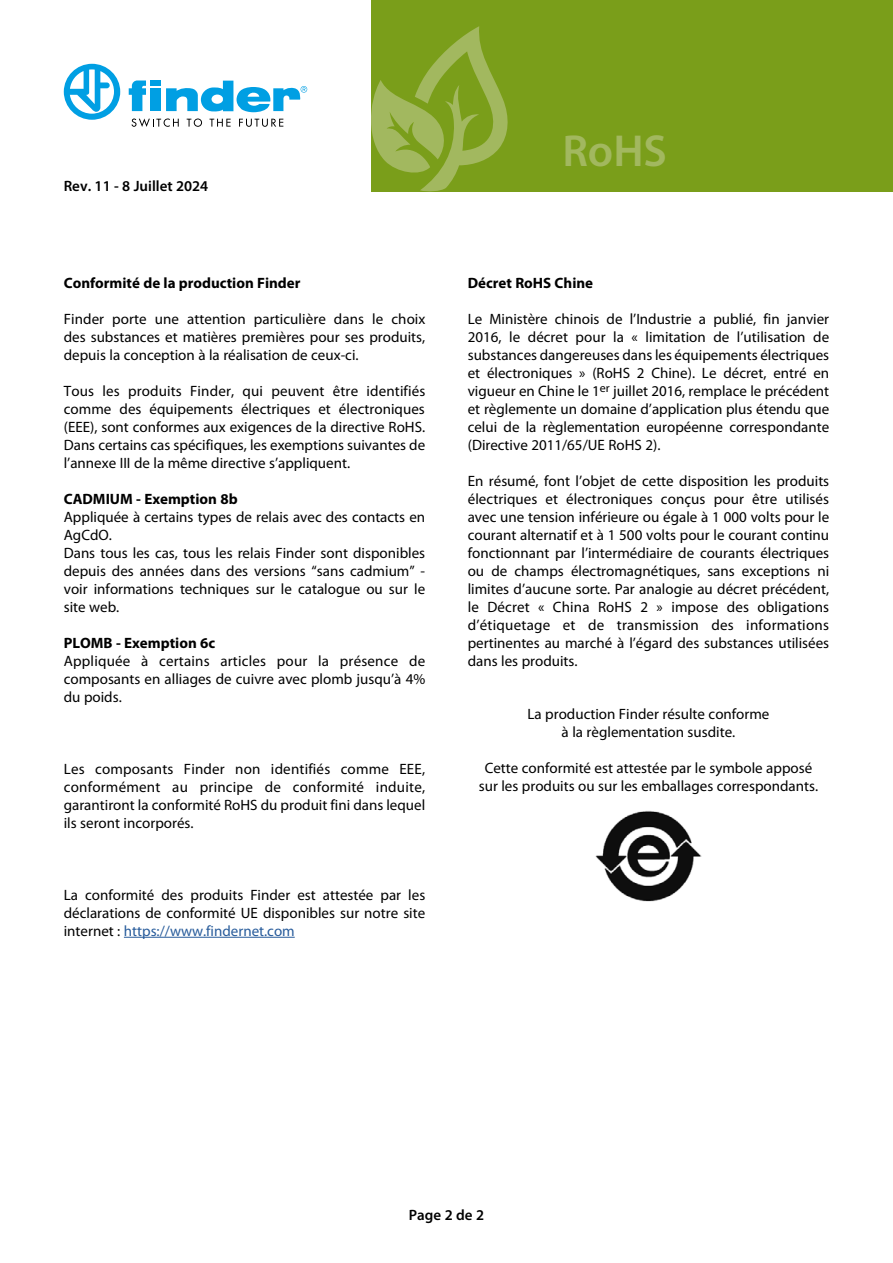
<style>
.page{position:relative;width:893px;height:1263px;background:#fff}
.page>*{position:absolute;margin:0;border:0;box-sizing:border-box;transform-origin:0 0}
.t1{font:600 45px "Myriad Pro";color:#a2b85f}
.t2{font:15px/18px "Myriad Pro";color:#000;text-align:justify}
.t3{font:700 15px "Myriad Pro";color:#000}
.t4{font:600 15px "Myriad Pro";color:#000}
.s1{color:#275b9b}
</style>
<div class="page">
<div style="left:371px;top:0;width:522px;height:191px;background:#7a9e1a"></div>
<svg style="left:64px;top:64px;width:56px;height:56px"></svg>
<svg style="left:166px;top:81px;width:141px;height:31px"></svg>
<svg style="left:129px;top:80px;width:17px;height:31px"></svg>
<div style="left:150px;top:88px;width:11px;height:23px;background:#009fe3"></div>
<div style="left:150px;top:80px;width:11px;height:6px;background:#009fe3"></div>
<svg style="left:132px;top:119px;width:47px;height:8px"></svg>
<svg style="left:187px;top:119px;width:15px;height:8px"></svg>
<svg style="left:210px;top:119px;width:21px;height:8px"></svg>
<svg style="left:239px;top:119px;width:44px;height:8px"></svg>
<svg style="left:371px;top:26px;width:139px;height:166px"></svg>
<hr style="left:124px;top:937px;width:171px;height:1px;background:#275b9b">
<img style="left:596px;top:811px;width:105px;height:91px">
<p class="t4" style="left:64px;top:177px;width:146px">Rev. 11 - 8 Juillet 2024</p>
<p class="t3" style="left:64px;top:273px;width:238px">Conformité de la production Finder</p>
<p class="t2" style="left:64px;top:309px;width:363px">Finder porte une attention particulière dans le choix des substances et matières premières pour ses produits, depuis la conception à la réalisation de ceux-ci.</p>
<p class="t2" style="left:64px;top:381px;width:363px">Tous les produits Finder, qui peuvent être identifiés comme des équipements électriques et électroniques (EEE), sont conformes aux exigences de la directive RoHS.<br>Dans certains cas spécifiques, les exemptions suivantes de l’annexe III de la même directive s’appliquent.</p>
<p class="t3" style="left:64px;top:489px;width:175px">CADMIUM - Exemption 8b</p>
<p class="t2" style="left:64px;top:507px;width:363px;text-align:left">Appliquée à certains types de relais avec des contacts en AgCdO.<br>Dans tous les cas, tous les relais Finder sont disponibles depuis des années dans des versions “sans cadmium” - voir informations techniques sur le catalogue ou sur le site web.</p>
<p class="t3" style="left:64px;top:633px;width:153px">PLOMB - Exemption 6c</p>
<p class="t2" style="left:64px;top:651px;width:363px">Appliquée à certains articles pour la présence de composants en alliages de cuivre avec plomb jusqu’à 4% du poids.</p>
<p class="t2" style="left:64px;top:759px;width:363px">Les composants Finder non identifiés comme EEE, conformément au principe de conformité induite, garantiront la conformité RoHS du produit fini dans lequel ils seront incorporés.</p>
<p class="t2" style="left:64px;top:885px;width:363px">La conformité des produits Finder est attestée par les déclarations de conformité UE disponibles sur notre site internet : <span class="s1">https://www.findernet.com</span></p>
<h1 class="t1" style="left:562px;top:122px;width:106px">RoHS</h1>
<p class="t3" style="left:468px;top:273px;width:127px">Décret RoHS Chine</p>
<p class="t2" style="left:468px;top:309px;width:363px">Le Ministère chinois de l’Industrie a publié, fin janvier 2016, le décret pour la « limitation de l’utilisation de substances dangereuses dans les équipements électriques et électroniques » (RoHS 2 Chine). Le décret, entré en vigueur en Chine le 1<sup>er</sup> juillet 2016, remplace le précédent et règlemente un domaine d’application plus étendu que celui de la règlementation européenne correspondante (Directive 2011/65/UE RoHS 2).</p>
<p class="t2" style="left:468px;top:471px;width:363px">En résumé, font l’objet de cette disposition les produits électriques et électroniques conçus pour être utilisés avec une tension inférieure ou égale à 1 000 volts pour le courant alternatif et à 1 500 volts pour le courant continu fonctionnant par l’intermédiaire de courants électriques ou de champs électromagnétiques, sans exceptions ni limites d’aucune sorte. Par analogie au décret précédent, le Décret « China RoHS 2 » impose des obligations d’étiquetage et de transmission des informations pertinentes au marché à l’égard des substances utilisées dans les produits.</p>
<p class="t2" style="left:527px;top:705px;width:243px;text-align:center">La production Finder résulte conforme à la règlementation susdite.</p>
<p class="t2" style="left:479px;top:759px;width:341px;text-align:center">Cette conformité est attestée par le symbole apposé sur les produits ou sur les emballages correspondants.</p>
<p class="t4" style="left:409px;top:1206px;width:77px">Page 2 de 2</p>
</div>
